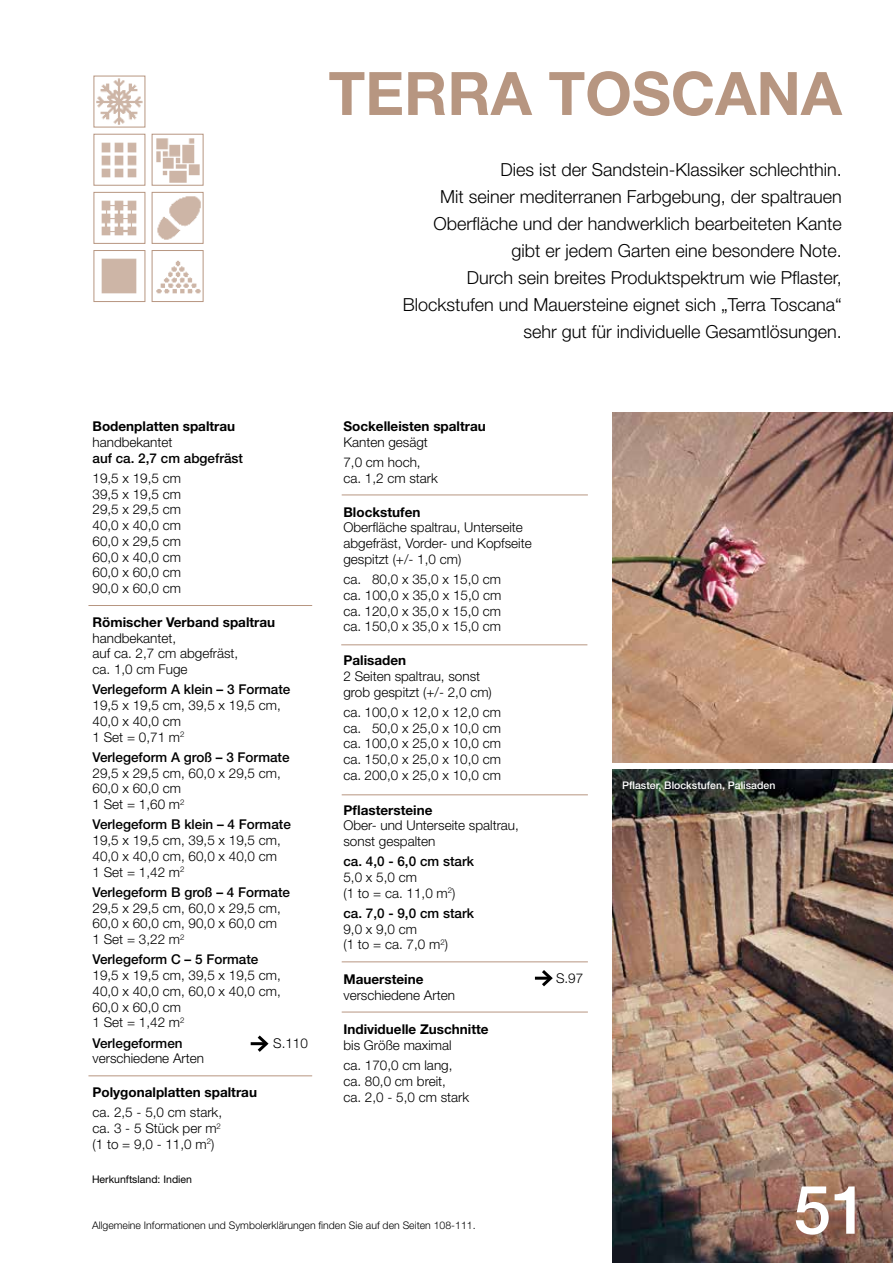
<style>
.page{position:relative;width:893px;height:1263px;background:#fff}
.page>*{position:absolute;margin:0;border:0;box-sizing:border-box;transform-origin:0 0}
.t1{font:500 67.5px "Helvetica Neue";color:#fff}
.t2{font:700 60px "Helvetica Neue";color:#b79681}
.t3{font:300 18px/27px "Helvetica Neue";color:#000;text-align:right}
.t4{font:300 13.5px/15.8px "Helvetica Neue";color:#000}
.t5{font:500 13.5px "Helvetica Neue";color:#000}
.t6{font:700 13.5px "Helvetica Neue";color:#000}
.t7{font:300 10.5px "Helvetica Neue";color:#000}
.t8{font:500 10.5px "Helvetica Neue";color:#fff}
.t9{font:10.5px "Helvetica Neue";color:#000}
</style>
<div class="page">
<img style="left:612px;top:412px;width:281px;height:351px">
<hr style="left:88px;top:605px;width:224px;height:1px;background:#b79681">
<hr style="left:88px;top:1075px;width:224px;height:1px;background:#b79681">
<hr style="left:342px;top:495px;width:246px;height:1px;background:#b79681">
<hr style="left:342px;top:961px;width:246px;height:1px;background:#b79681">
<hr style="left:342px;top:1012px;width:246px;height:1px;background:#b79681">
<hr style="left:342px;top:794px;width:246px;height:1px;background:#b79681">
<hr style="left:341px;top:644px;width:246px;height:1px;background:#b79681">
<hr style="left:535px;top:977px;width:16px;height:3px;background:#000">
<svg style="left:539px;top:970px;width:14px;height:17px"></svg>
<img style="left:612px;top:769px;width:281px;height:494px">
<img style="left:96px;top:78px;width:47px;height:47px">
<div style="left:94px;top:76px;width:51px;height:51px;border:1px solid #b79681"></div>
<img style="left:156px;top:260px;width:45px;height:34px">
<div style="left:152px;top:250px;width:51px;height:52px;border:1px solid #b79681"></div>
<img style="left:157px;top:196px;width:44px;height:44px">
<div style="left:152px;top:192px;width:51px;height:52px;border:1px solid #b79681"></div>
<img style="left:156px;top:138px;width:44px;height:45px">
<div style="left:152px;top:134px;width:51px;height:52px;border:1px solid #b79681"></div>
<img style="left:101px;top:258px;width:36px;height:36px">
<div style="left:94px;top:250px;width:51px;height:52px;border:1px solid #b79681"></div>
<img style="left:101px;top:200px;width:36px;height:36px">
<div style="left:94px;top:192px;width:51px;height:52px;border:1px solid #b79681"></div>
<hr style="left:251px;top:1042px;width:15px;height:3px;background:#000">
<svg style="left:254px;top:1035px;width:15px;height:17px"></svg>
<img style="left:101px;top:142px;width:36px;height:36px">
<div style="left:94px;top:134px;width:51px;height:52px;border:1px solid #b79681"></div>
<h2 class="t2" style="left:329px;top:56px;width:515px">TERRA TOSCANA</h2>
<p class="t6" style="left:93px;top:418px;width:144px">Bodenplatten spaltrau</p>
<p class="t4" style="left:93px;top:434px;width:82px">handbekantet</p>
<p class="t5" style="left:93px;top:450px;width:152px">auf ca. 2,7 cm abgefräst</p>
<p class="t4" style="left:93px;top:470px;width:90px;text-align:justify">19,5 x 19,5 cm 39,5 x 19,5 cm 29,5 x 29,5 cm 40,0 x 40,0 cm 60,0 x 29,5 cm 60,0 x 40,0 cm 60,0 x 60,0 cm 90,0 x 60,0 cm</p>
<p class="t6" style="left:93px;top:614px;width:184px">Römischer Verband spaltrau</p>
<p class="t4" style="left:93px;top:630px;width:147px">handbekantet,<br>auf ca. 2,7 cm abgefräst, ca. 1,0 cm Fuge</p>
<p class="t5" style="left:93px;top:682px;width:199px">Verlegeform A klein – 3 Formate</p>
<p class="t4" style="left:93px;top:697px;width:190px">19,5 x 19,5 cm, 39,5 x 19,5 cm,<br>40,0 x 40,0 cm<br>1 Set = 0,71 m<sup>2</sup></p>
<p class="t5" style="left:93px;top:749px;width:199px">Verlegeform A groß – 3 Formate</p>
<p class="t4" style="left:93px;top:765px;width:190px">29,5 x 29,5 cm, 60,0 x 29,5 cm,<br>60,0 x 60,0 cm<br>1 Set = 1,60 m<sup>2</sup></p>
<p class="t5" style="left:93px;top:816px;width:200px">Verlegeform B klein – 4 Formate</p>
<p class="t4" style="left:93px;top:832px;width:190px">19,5 x 19,5 cm, 39,5 x 19,5 cm,<br>40,0 x 40,0 cm, 60,0 x 40,0 cm<br>1 Set = 1,42 m<sup>2</sup></p>
<p class="t5" style="left:93px;top:884px;width:199px">Verlegeform B groß – 4 Formate</p>
<p class="t4" style="left:93px;top:900px;width:190px">29,5 x 29,5 cm, 60,0 x 29,5 cm,<br>60,0 x 60,0 cm, 90,0 x 60,0 cm<br>1 Set = 3,22 m<sup>2</sup></p>
<p class="t5" style="left:93px;top:951px;width:167px">Verlegeform C – 5 Formate</p>
<p class="t4" style="left:93px;top:967px;width:190px">19,5 x 19,5 cm, 39,5 x 19,5 cm,<br>40,0 x 40,0 cm, 60,0 x 40,0 cm,<br>60,0 x 60,0 cm<br>1 Set = 1,42 m<sup>2</sup></p>
<p class="t5" style="left:93px;top:1035px;width:92px">Verlegeformen</p>
<p class="t4" style="left:93px;top:1050px;width:113px">verschiedene Arten</p>
<p class="t6" style="left:93px;top:1084px;width:166px">Polygonalplatten spaltrau</p>
<p class="t4" style="left:93px;top:1104px;width:131px;text-align:justify">ca. 2,5 - 5,0 cm stark, ca. 3 - 5 Stück per m<sup>2 </sup>(1 to = 9,0 - 11,0 m<sup>2</sup>)</p>
<p class="t4" style="left:273px;top:1035px;width:36px">S.110</p>
<p class="t9" style="left:92px;top:1173px;width:101px">Herkunftsland: Indien</p>
<p class="t3" style="left:403px;top:156px;width:441px">Dies ist der Sandstein-Klassiker schlechthin.<br>Mit seiner mediterranen Farbgebung, der spaltrauen Oberfläche und der handwerklich bearbeiteten Kante gibt er jedem Garten eine besondere Note.<br>Durch sein breites Produktspektrum wie Pflaster, Blockstufen und Mauersteine eignet sich „Terra Toscana“ sehr gut für individuelle Gesamtlösungen.</p>
<p class="t6" style="left:343px;top:418px;width:144px">Sockelleisten spaltrau</p>
<p class="t4" style="left:343px;top:432px;width:86px;line-height:20.2px">Kanten gesägt<br>7,0 cm hoch,</p>
<p class="t4" style="left:343px;top:470px;width:96px">ca. 1,2 cm stark</p>
<p class="t6" style="left:343px;top:503px;width:78px">Blockstufen</p>
<p class="t4" style="left:343px;top:519px;width:190px">Oberfläche spaltrau, Unterseite abgefräst, Vorder- und Kopfseite gespitzt (+/- 1,0 cm)</p>
<p class="t4" style="left:343px;top:571px;width:159px;text-align:justify">ca. 80,0 x 35,0 x 15,0 cm ca. 100,0 x 35,0 x 15,0 cm ca. 120,0 x 35,0 x 15,0 cm ca. 150,0 x 35,0 x 15,0 cm</p>
<p class="t6" style="left:343px;top:652px;width:64px">Palisaden</p>
<p class="t4" style="left:343px;top:668px;width:150px">2 Seiten spaltrau, sonst grob gespitzt (+/- 2,0 cm)</p>
<p class="t4" style="left:343px;top:704px;width:159px;text-align:justify">ca. 100,0 x 12,0 x 12,0 cm ca. 50,0 x 25,0 x 10,0 cm ca. 100,0 x 25,0 x 10,0 cm ca. 150,0 x 25,0 x 10,0 cm ca. 200,0 x 25,0 x 10,0 cm</p>
<p class="t6" style="left:343px;top:801px;width:90px">Pflastersteine</p>
<p class="t4" style="left:343px;top:817px;width:177px">Ober- und Unterseite spaltrau, sonst gespalten</p>
<p class="t5" style="left:343px;top:853px;width:132px">ca. 4,0 - 6,0 cm stark</p>
<p class="t4" style="left:343px;top:869px;width:114px">5,0 x 5,0 cm<br>(1 to = ca. 11,0 m<sup>2</sup>)</p>
<p class="t5" style="left:343px;top:905px;width:132px">ca. 7,0 - 9,0 cm stark</p>
<p class="t4" style="left:343px;top:921px;width:106px">9,0 x 9,0 cm<br>(1 to = ca. 7,0 m<sup>2</sup>)</p>
<p class="t6" style="left:343px;top:971px;width:81px">Mauersteine</p>
<p class="t4" style="left:343px;top:987px;width:113px">verschiedene Arten</p>
<p class="t6" style="left:343px;top:1021px;width:147px">Individuelle Zuschnitte</p>
<p class="t4" style="left:343px;top:1035px;width:111px;line-height:20.2px">bis Größe maximal ca. 170,0 cm lang,</p>
<p class="t4" style="left:343px;top:1073px;width:127px">ca. 80,0 cm breit,<br>ca. 2,0 - 5,0 cm stark</p>
<p class="t4" style="left:556px;top:970px;width:29px">S.97</p>
<p class="t8" style="left:622px;top:779px;width:155px">Pflaster, Blockstufen, Palisaden</p>
<p class="t7" style="left:92px;top:1218px;width:385px">Allgemeine Informationen und Symbolerklärungen finden Sie auf den Seiten 108-111.</p>
<h1 class="t1" style="left:793px;top:1169px;width:77px">51</h1>
</div>
